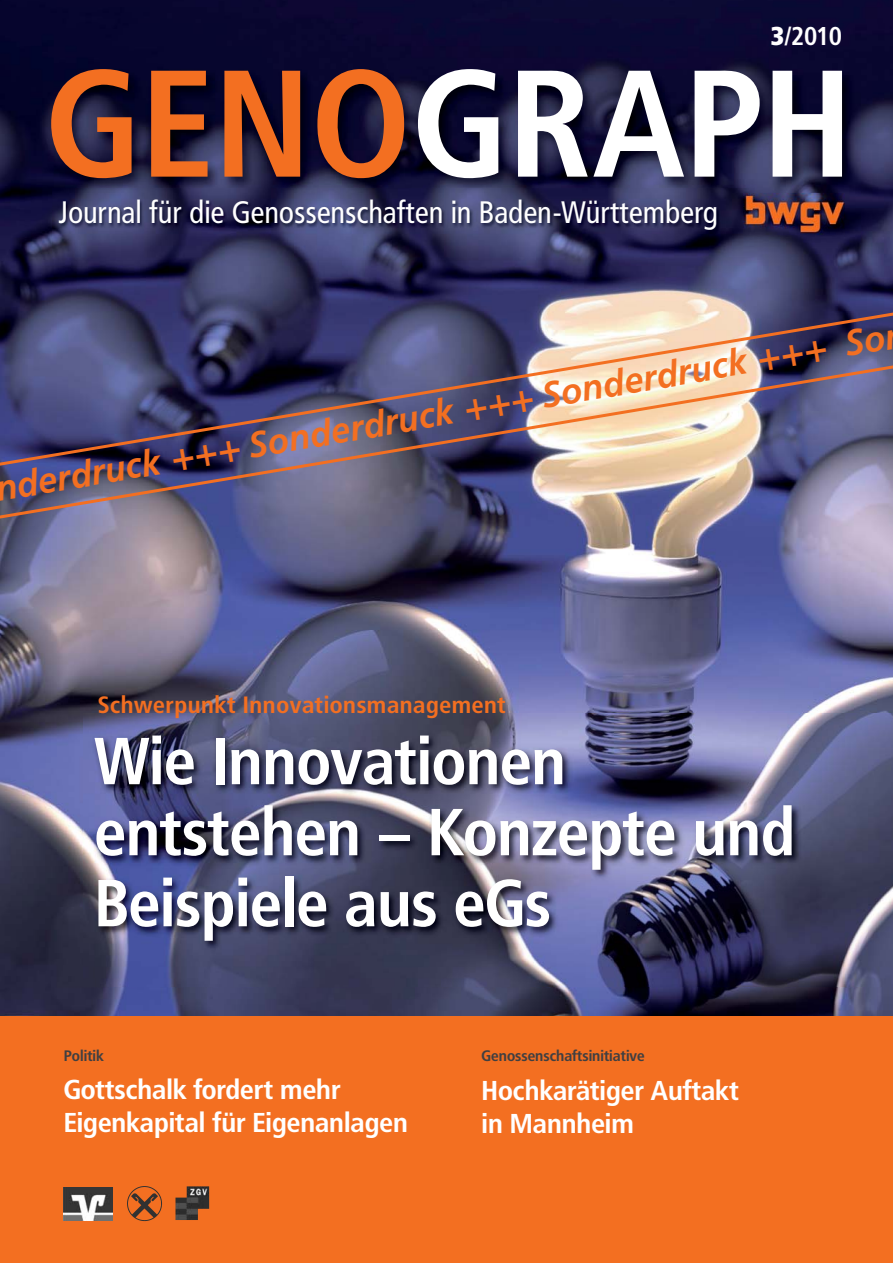
<style>
.page{position:relative;width:893px;height:1263px;background:#fff}
.page>*{position:absolute;margin:0;border:0;box-sizing:border-box;transform-origin:0 0}
.t1{font:700 150px "Frutiger Condensed BQ";letter-spacing:.025em;color:#fff}
.t2{font:700 65.55px/70.9px "Frutiger Condensed BQ";color:#fff}
.t3{font:italic 700 35.85px "Frutiger BQ";color:#f36f21;scale:.95 1}
.t4{font:30.75px "Frutiger Condensed BQ";letter-spacing:.015em;color:#fff}
.t5{font:700 27px/33px "Frutiger Condensed BQ";color:#fff;scale:1.05 1}
.t6{font:700 25.5px "Frutiger Condensed BQ";color:#fff}
.t7{font:700 23.4px "Frutiger Condensed BQ";letter-spacing:.025em;color:#f36f21;scale:1.05 1}
.t8{font:700 15px "Frutiger Condensed BQ";color:#403f41;scale:1.05 1}
.s1{font-weight:800}
.s2{color:#f36f21}
</style>
<div class="page">
<img style="left:0;top:0;width:893px;height:1016px">
<div style="left:0;top:1016px;width:893px;height:247px;background:#f36f21"></div>
<img style="left:20px;top:23px;width:873px;height:280px">
<img style="left:52px;top:188px;width:702px;height:72px">
<img style="left:744px;top:194px;width:100px;height:40px">
<img style="left:64px;top:1187px;width:49px;height:33px">
<img style="left:134px;top:1216px;width:23px;height:5px">
<img style="left:175px;top:1186px;width:34px;height:34px">
<img style="left:84px;top:714px;width:809px;height:273px">
<img style="left:0;top:303px;width:893px;height:220px">
<p class="t6" style="left:771px;top:25px;width:73px"><span class="s1">3</span>/2010</p>
<h1 class="t1" style="left:47px;top:62px;width:805px"><span class="s2">GENO</span>GRAPH</h1>
<p class="t4" style="left:59px;top:199px;width:660px">Journal für die Genossenschaften in Baden-Württemberg</p>
<h3 class="t3" style="left:-6px;top:477px;width:950px;rotate:-10deg">nderdruck +++ Sonderdruck +++ Sonderdruck +++ So</h3>
<p class="t7" style="left:98px;top:695px;width:390px">Schwerpunkt Innovationsmanagement</p>
<h2 class="t2" style="left:95px;top:731px;width:702px">Wie Innovationen entstehen – Konzepte und<br>Beispiele aus eGs</h2>
<p class="t8" style="left:64px;top:1050px;width:40px">Politik</p>
<p class="t8" style="left:482px;top:1050px;width:157px">Genossenschaftsinitiative</p>
<p class="t5" style="left:64px;top:1075px;width:329px">Gottschalk fordert mehr<br>Eigenkapital für Eigenanlagen</p>
<p class="t5" style="left:482px;top:1076px;width:247px">Hochkarätiger Auftakt in Mannheim</p>
</div>
